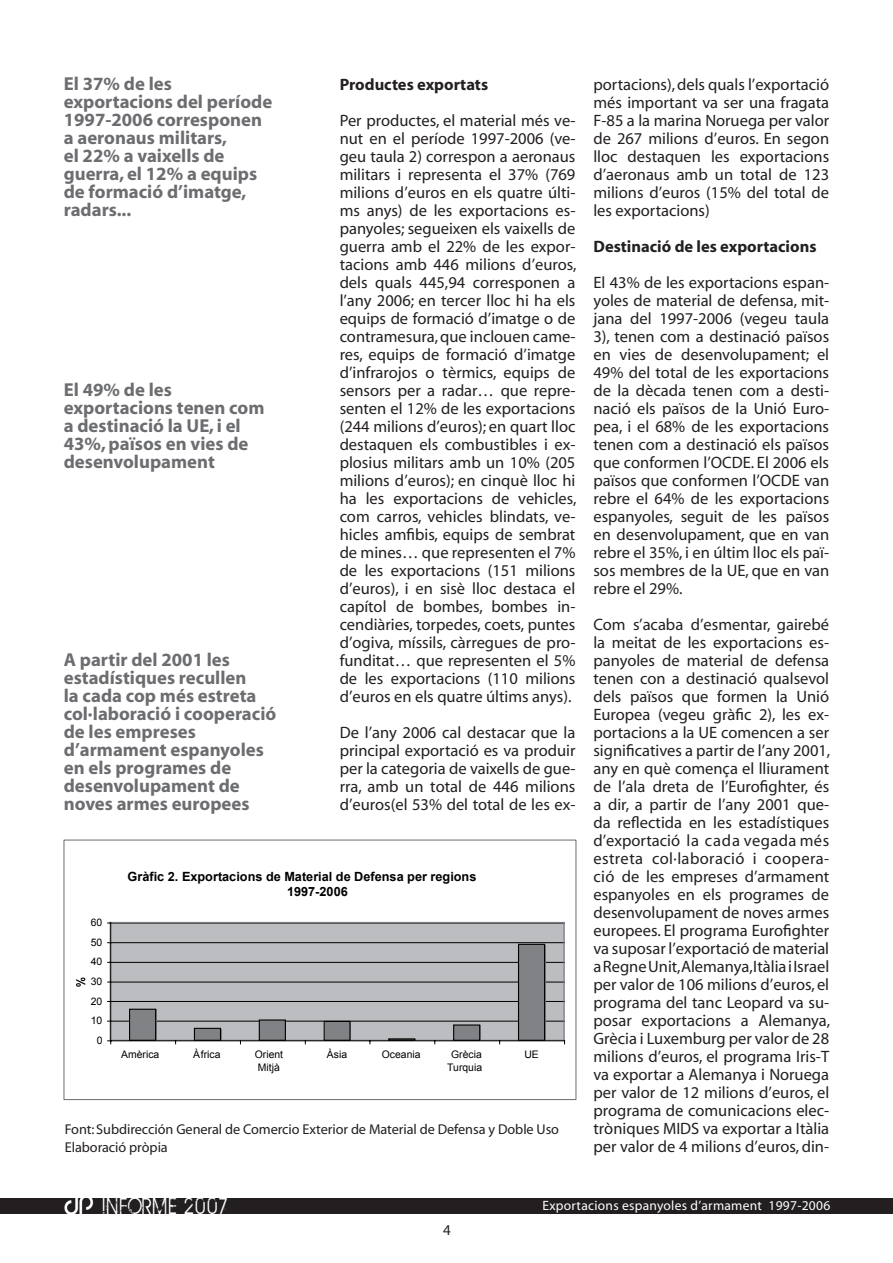
<style>
.page{position:relative;width:893px;height:1263px;background:#fff}
.page>*{position:absolute;margin:0;border:0;box-sizing:border-box;transform-origin:0 0}
.t1{font:25.2px "BIRTHOFAHERO";letter-spacing:.1em;color:#fff;scale:.83 1}
.t2{font:700 18.75px/18px "Myriad";color:#6c6d70}
.t3{font:16.5px/18px "Myriad";color:#231f20;text-align:justify}
.t4{font:700 16.5px "Myriad";color:#231f20}
.t5{font:14.25px/18px "Myriad";letter-spacing:-.005em;color:#231f20}
.t6{font:13.5px "Myriad";letter-spacing:.02em;color:#fff}
.t7{font:700 12.75px/15px "Arial";color:#000}
.t8{font:10.35px/12.5px "Arial";color:#000}
</style>
<div class="page">
<div style="left:0;top:1198px;width:893px;height:15px;background:#231f20"></div>
<img style="left:64px;top:1198px;width:30px;height:16px">
<div style="left:111px;top:923px;width:453px;height:118px;background:#bcbdc0"></div>
<hr style="left:111px;top:1021px;width:453px;height:1px;background:#000">
<hr style="left:111px;top:1001px;width:453px;height:1px;background:#000">
<hr style="left:111px;top:982px;width:453px;height:1px;background:#000">
<hr style="left:111px;top:962px;width:453px;height:1px;background:#000">
<hr style="left:111px;top:942px;width:453px;height:1px;background:#000">
<div style="left:110px;top:922px;width:455px;height:119px;border:1px solid #7c7d83"></div>
<div style="left:130px;top:1010px;width:26px;height:31px;background:#808285"></div>
<div style="left:129px;top:1009px;width:27px;height:32px;border:1px solid #000"></div>
<div style="left:195px;top:1029px;width:26px;height:12px;background:#808285"></div>
<div style="left:194px;top:1028px;width:27px;height:13px;border:1px solid #000"></div>
<div style="left:260px;top:1020px;width:26px;height:21px;background:#808285"></div>
<div style="left:259px;top:1019px;width:27px;height:22px;border:1px solid #000"></div>
<div style="left:325px;top:1022px;width:26px;height:19px;background:#808285"></div>
<div style="left:324px;top:1021px;width:27px;height:20px;border:1px solid #000"></div>
<div style="left:388px;top:1038px;width:27px;height:3px;border:1px solid #000"></div>
<div style="left:454px;top:1025px;width:26px;height:16px;background:#808285"></div>
<div style="left:453px;top:1024px;width:27px;height:17px;border:1px solid #000"></div>
<div style="left:519px;top:945px;width:26px;height:96px;background:#808285"></div>
<div style="left:518px;top:944px;width:27px;height:97px;border:1px solid #000"></div>
<hr style="left:110px;top:923px;width:1px;height:118px;background:#000">
<hr style="left:111px;top:1040px;width:453px;height:1px;background:#000">
<svg style="left:76px;top:977px;width:10px;height:9px"></svg>
<div style="left:64px;top:840px;width:512px;height:260px;border:1px solid #6c6d70"></div>
<p class="t2" style="left:64px;top:75px;width:210px">El 37% de les exportacions del període<br>1997-2006 corresponen a aeronaus militars,<br>el 22% a vaixells de guerra, el 12% a equips de formació d’imatge, radars...</p>
<p class="t2" style="left:64px;top:381px;width:202px">El 49% de les exportacions tenen com a destinació la UE, i el<br>43%, països en vies de desenvolupament</p>
<p class="t2" style="left:64px;top:651px;width:214px">A partir del 2001 les estadístiques recullen<br>la cada cop més estreta col·laboració i cooperació de les empreses d’armament espanyoles en els programes de desenvolupament de noves armes europees</p>
<p class="t4" style="left:340px;top:76px;width:150px">Productes exportats</p>
<p class="t3" style="left:340px;top:112px;width:238px">Per productes, el material més ve&shy;nut en el període 1997-2006 (ve&shy;geu taula 2) correspon a aeronaus militars i representa el 37% (769 milions d’euros en els quatre últi&shy;ms anys) de les exportacions es&shy;panyoles; segueixen els vaixells de guerra amb el 22% de les expor&shy;tacions amb 446 milions d’euros, dels quals 445,94 corresponen a l’any 2006; en tercer lloc hi ha els equips de formació d’imatge o de contramesura, que inclouen came&shy;res, equips de formació d’imatge d’infrarojos o tèrmics, equips de sensors per a radar… que repre&shy;senten el 12% de les exportacions (244 milions d’euros); en quart lloc destaquen els combustibles i ex&shy;plosius militars amb un 10% (205 milions d’euros); en cinquè lloc hi ha les exportacions de vehicles, com carros, vehicles blindats, ve&shy;hicles amfibis, equips de sembrat de mines… que representen el 7% de les exportacions (151 milions d’euros), i en sisè lloc destaca el capítol de bombes, bombes in&shy;cendiàries, torpedes, coets, puntes d’ogiva, míssils, càrregues de pro&shy;funditat… que representen el 5% de les exportacions (110 milions d’euros en els quatre últims anys).</p>
<p class="t3" style="left:340px;top:724px;width:237px">De l’any 2006 cal destacar que la principal exportació es va produir per la categoria de vaixells de gue&shy;rra, amb un total de 446 milions d’euros(el 53% del total de les ex-</p>
<p class="t8" style="left:91px;top:916px;width:13px">60</p>
<p class="t8" style="left:91px;top:936px;width:13px">50</p>
<p class="t8" style="left:91px;top:955px;width:13px">40</p>
<p class="t8" style="left:91px;top:975px;width:13px">30</p>
<p class="t8" style="left:91px;top:995px;width:13px">20</p>
<p class="t8" style="left:91px;top:1014px;width:13px">10</p>
<p class="t8" style="left:97px;top:1034px;width:7px">0</p>
<p class="t7" style="left:287px;top:868px;width:191px;text-indent:-159px">Gràfic 2. Exportacions de Material de Defensa per regions<br>1997-2006</p>
<p class="t8" style="left:121px;top:1048px;width:40px">Amèrica</p>
<p class="t8" style="left:193px;top:1048px;width:29px">Àfrica</p>
<p class="t8" style="left:255px;top:1048px;width:30px">Orient<br>Mitjà</p>
<p class="t8" style="left:327px;top:1048px;width:22px">Àsia</p>
<p class="t8" style="left:382px;top:1048px;width:40px">Oceania</p>
<p class="t8" style="left:447px;top:1048px;width:36px;text-align:center">Grècia<br>Turquia</p>
<p class="t8" style="left:524px;top:1048px;width:16px">UE</p>
<p class="t5" style="left:65px;top:1121px;width:496px">Font: Subdirección General de Comercio Exterior de Material de Defensa y Doble Uso<br>Elaboració pròpia</p>
<p class="t3" style="left:593px;top:76px;width:237px">portacions), dels quals l’exportació més important va ser una fragata F-85 a la marina Noruega per valor de 267 milions d’euros. En segon lloc destaquen les exportacions d’aeronaus amb un total de 123 milions d’euros (15% del total de les exportacions)</p>
<p class="t4" style="left:593px;top:238px;width:225px">Destinació de les exportacions</p>
<p class="t3" style="left:593px;top:274px;width:237px">El 43% de les exportacions espan&shy;yoles de material de defensa, mit&shy;jana del 1997-2006 (vegeu taula 3), tenen com a destinació països en vies de desenvolupament; el 49% del total de les exportacions de la dècada tenen com a desti&shy;nació els països de la Unió Euro&shy;pea, i el 68% de les exportacions tenen com a destinació els països que conformen l’OCDE. El 2006 els països que conformen l’OCDE van rebre el 64% de les exportacions espanyoles, seguit de les països en desenvolupament, que en van rebre el 35%, i en últim lloc els paï&shy;sos membres de la UE, que en van rebre el 29%.</p>
<p class="t3" style="left:593px;top:616px;width:238px">Com s’acaba d’esmentar, gairebé la meitat de les exportacions es&shy;panyoles de material de defensa tenen con a destinació qualsevol dels països que formen la Unió Europea (vegeu gràfic 2), les ex&shy;portacions a la UE comencen a ser significatives a partir de l’any 2001, any en què comença el lliurament de l’ala dreta de l’Eurofighter, és a dir, a partir de l’any 2001 que&shy;da reflectida en les estadístiques d’exportació la cada vegada més estreta col·laboració i coopera&shy;ció de les empreses d’armament espanyoles en els programes de desenvolupament de noves armes europees. El programa Eurofighter va suposar l’exportació de material a Regne Unit, Alemanya, Itàlia i Israel per valor de 106 milions d’euros, el programa del tanc Leopard va su&shy;posar exportacions a Alemanya, Grècia i Luxemburg per valor de 28 milions d’euros, el programa Iris-T va exportar a Alemanya i Noruega per valor de 12 milions d’euros, el programa de comunicacions elec&shy;tròniques MIDS va exportar a Itàlia per valor de 4 milions d’euros, din-</p>
<h1 class="t1" style="left:102px;top:1192px;width:152px">INFORME 2007</h1>
<p class="t6" style="left:542px;top:1198px;width:289px">Exportacions espanyoles d’armament 1997-2006</p>
</div>
